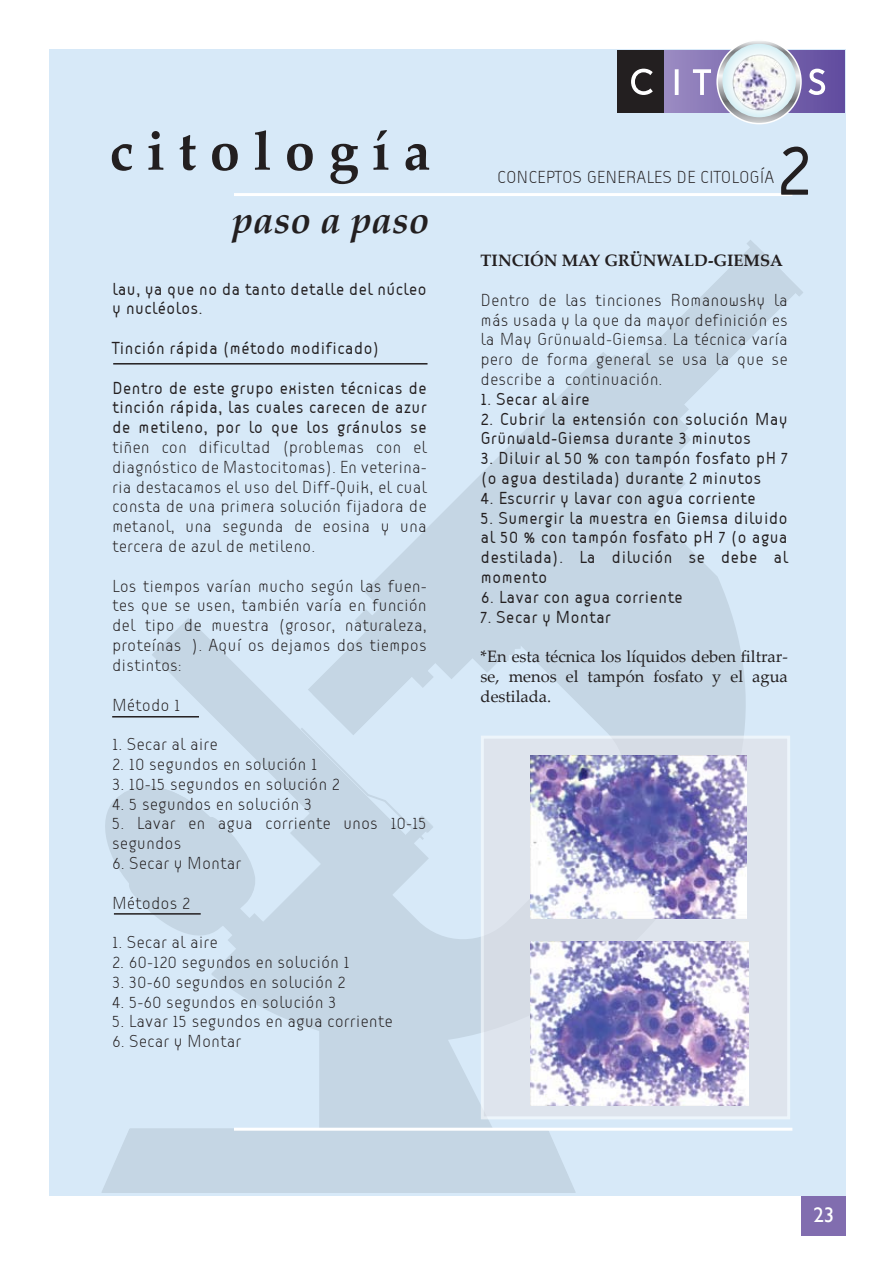
<style>
.page{position:relative;width:893px;height:1263px;background:#fff}
.page>*{position:absolute;margin:0;border:0;box-sizing:border-box;transform-origin:0 0}
.t1{font:70.2px "VSV Melon";color:#231f20}
.t2{font:700 54px "Palatino Linotype";color:#231f20}
.t3{font:italic 700 37.35px "Palatino";color:#231f20}
.t4{font:21px "Gill Sans";color:#fff}
.t5{font:300 16.5px/19.8px "VSV Melon";color:#231f20;text-align:justify}
.t6{font:16.5px/19.8px "VSV Melon";color:#231f20}
.t7{font:16.5px/19.8px "Palatino Linotype";color:#231f20;text-align:justify}
.t8{font:700 16.5px "Palatino Linotype";color:#231f20}
.s1{font-weight:400}
</style>
<div class="page">
<div style="left:50px;top:49px;width:796px;height:1146px;background:#d7e9f8"></div>
<svg style="left:646px;top:240px;width:157px;height:157px"></svg>
<svg style="left:427px;top:352px;width:264px;height:112px;fill:#c5d6e4"></svg>
<svg style="left:214px;top:577px;width:532px;height:454px;fill:#c5d6e4"></svg>
<div style="left:319px;top:976px;width:191px;height:152px;background:#c5d6e4"></div>
<div style="left:102px;top:1128px;width:474px;height:65px;background:#c5d6e4"></div>
<svg style="left:105px;top:464px;width:612px;height:512px"></svg>
<div style="left:577px;top:654px;width:47px;height:46px;background:#c5d6e4;border-radius:50%"></div>
<div style="left:553px;top:522px;width:110px;height:110px;background:#c5d6e4;border-radius:50%"></div>
<hr style="left:234px;top:1128px;width:558px;height:3px;background:#fff">
<div style="left:481px;top:736px;width:309px;height:383px;background:#dee4ed;border:3px solid #fff"></div>
<div style="left:801px;top:1196px;width:45px;height:39px;background:#816daf"></div>
<hr style="left:234px;top:193px;width:558px;height:3px;background:#fff">
<svg style="left:664px;top:50px;width:181px;height:63px;background:#7f6db1"></svg>
<svg style="left:717px;top:40px;width:84px;height:84px"></svg>
<div style="left:716px;top:39px;width:86px;height:85px;border:2px solid #fff;border-radius:50%"></div>
<svg style="left:722px;top:44px;width:74px;height:73px"></svg>
<img style="left:729px;top:52px;width:60px;height:61px">
<div style="left:617px;top:50px;width:47px;height:63px;background:#231f20"></div>
<svg style="left:808px;top:69px;width:17px;height:26px"></svg>
<svg style="left:631px;top:69px;width:22px;height:26px"></svg>
<svg style="left:675px;top:69px;width:4px;height:26px"></svg>
<svg style="left:693px;top:69px;width:18px;height:26px"></svg>
<hr style="left:112px;top:716px;width:87px;height:1px;background:#231f20">
<hr style="left:113px;top:363px;width:314px;height:2px;background:#231f20">
<hr style="left:114px;top:913px;width:87px;height:2px;background:#231f20">
<img style="left:530px;top:756px;width:217px;height:162px">
<img style="left:530px;top:941px;width:218px;height:164px">
<p class="t2" style="left:109px;top:113px;width:322px">c i t o l o g í a</p>
<p class="t3" style="left:232px;top:191px;width:199px">paso a paso</p>
<p class="t6" style="left:112px;top:279px;width:316px">lau, ya que no da tanto detalle del núcleo y nucléolos.</p>
<p class="t6" style="left:112px;top:338px;width:269px">Tinción rápida (método modificado)</p>
<p class="t5" style="left:112px;top:378px;width:316px"><span class="s1">Dentro de este grupo existen técnicas de tinción rápida, las cuales carecen de azur de metileno, por lo que los gránulos se </span>tiñen con dificultad (problemas con el diagnóstico de Mastocitomas). En veterina&shy;ria destacamos el uso del Diff-Quik, el cual consta de una primera solución fijadora de metanol, una segunda de eosina y una tercera de azul de metileno.</p>
<p class="t5" style="left:112px;top:576px;width:316px">Los tiempos varían mucho según las fuen&shy;tes que se usen, también varía en función del tipo de muestra (grosor, naturaleza, proteínas…). Aquí os dejamos dos tiempos distintos:</p>
<p class="t5" style="left:112px;top:695px;width:70px">Método 1</p>
<p class="t5" style="left:112px;top:734px;width:107px">1. Secar al aire</p>
<p class="t5" style="left:112px;top:754px;width:207px">2. 10 segundos en solución 1</p>
<p class="t5" style="left:112px;top:774px;width:229px">3. 10-15 segundos en solución 2</p>
<p class="t5" style="left:112px;top:794px;width:202px">4. 5 segundos en solución 3</p>
<p class="t5" style="left:112px;top:813px;width:316px">5. Lavar en agua corriente unos 10-15 segundos</p>
<p class="t5" style="left:112px;top:853px;width:131px">6. Secar y Montar</p>
<p class="t5" style="left:112px;top:893px;width:80px">Métodos 2</p>
<p class="t5" style="left:112px;top:932px;width:107px">1. Secar al aire</p>
<p class="t5" style="left:112px;top:952px;width:239px">2. 60-120 segundos en solución 1</p>
<p class="t5" style="left:112px;top:972px;width:235px">3. 30-60 segundos en solución 2</p>
<p class="t5" style="left:112px;top:992px;width:226px">4. 5-60 segundos en solución 3</p>
<p class="t5" style="left:112px;top:1011px;width:282px">5. Lavar 15 segundos en agua corriente</p>
<p class="t5" style="left:112px;top:1031px;width:131px">6. Secar y Montar</p>
<p class="t1" style="left:776px;top:127px;width:38px">2</p>
<p class="t5" style="left:497px;top:167px;width:278px">CONCEPTOS GENERALES DE CITOLOGÍA</p>
<p class="t8" style="left:481px;top:249px;width:304px">TINCIÓN MAY GRÜNWALD-GIEMSA</p>
<p class="t5" style="left:481px;top:290px;width:309px">Dentro de las tinciones Romanowsky la más usada y la que da mayor definición es la May Grünwald-Giemsa. La técnica varía pero de forma general se usa la que se describe a continuación.</p>
<p class="t6" style="left:481px;top:389px;width:111px">1. Secar al aire</p>
<p class="t6" style="left:481px;top:409px;width:309px">2. Cubrir la extensión con solución May<br>Grünwald-Giemsa durante 3 minutos</p>
<p class="t6" style="left:481px;top:448px;width:309px">3. Diluir al 50 % con tampón fosfato pH 7 (o agua destilada) durante 2 minutos</p>
<p class="t6" style="left:481px;top:488px;width:277px">4. Escurrir y lavar con agua corriente</p>
<p class="t6" style="left:481px;top:508px;width:309px;text-align:justify">5. Sumergir la muestra en Giemsa diluido al 50 % con tampón fosfato pH 7 (o agua destilada). La dilución se debe al momento</p>
<p class="t6" style="left:481px;top:587px;width:204px">6. Lavar con agua corriente</p>
<p class="t6" style="left:481px;top:607px;width:132px">7. Secar y Montar</p>
<p class="t7" style="left:481px;top:646px;width:309px">*En esta técnica los líquidos deben filtrar&shy;se, menos el tampón fosfato y el agua destilada.</p>
<p class="t4" style="left:813px;top:1203px;width:22px">23</p>
</div>
